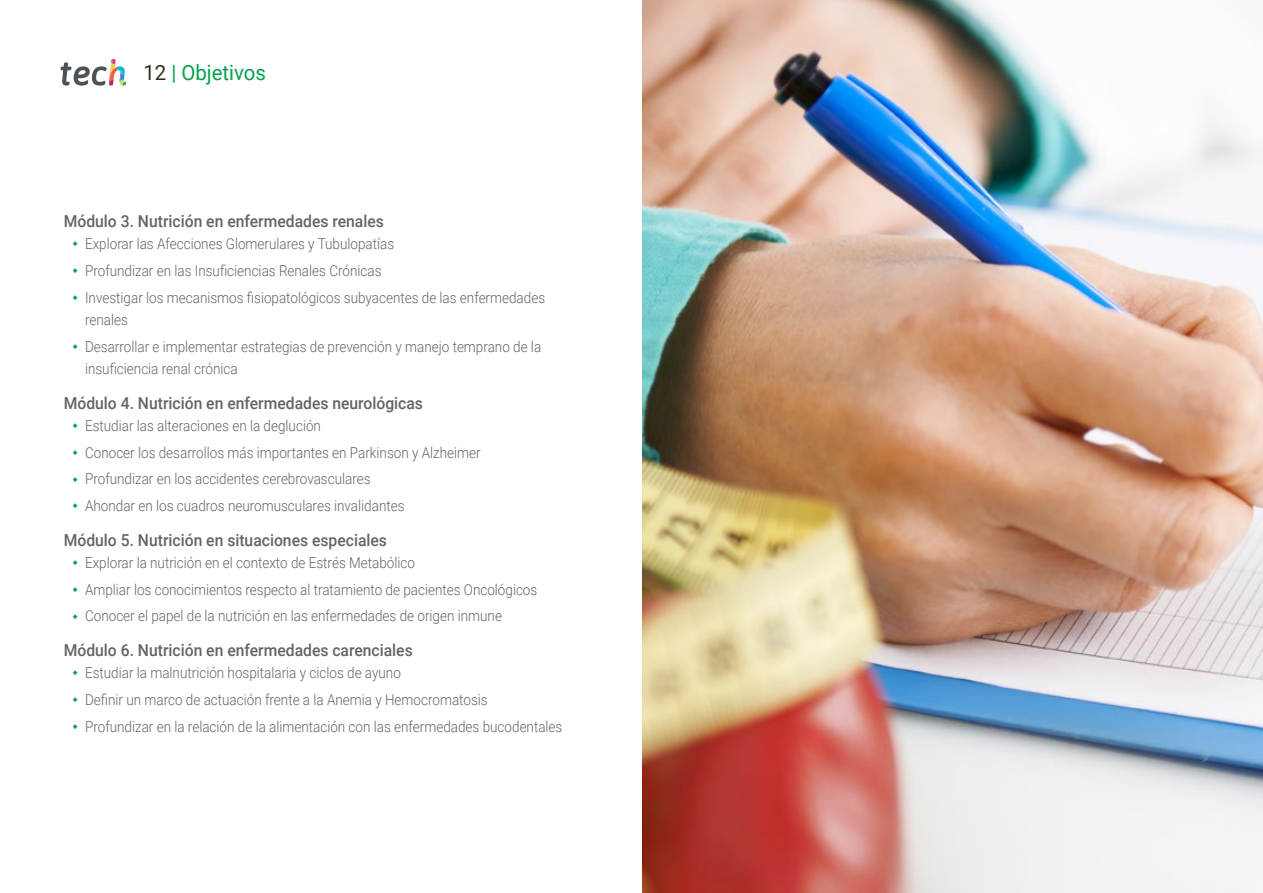
<style>
.page{position:relative;width:1263px;height:893px;background:#fff}
.page>*{position:absolute;margin:0;border:0;box-sizing:border-box;transform-origin:0 0}
.t1{font:21px "Roboto";color:#04a14d}
.t2{font:500 16.5px "Roboto";color:#61646a;scale:.95 1}
.t3{font:300 15px/26.7px "Roboto";color:#61646a;scale:.9 1}
.s1{color:#312e20}
</style>
<div class="page">
<img style="left:642px;top:0;width:621px;height:893px">
<svg style="left:61px;top:59px;width:65px;height:27px"></svg>
<h1 class="t1" style="left:144px;top:57px;width:124px"><span class="s1">12</span> | Objetivos</h1>
<p class="t2" style="left:64px;top:209px;width:338px">Módulo 3. Nutrición en enfermedades renales</p>
<p class="t3" style="left:85px;top:230px;width:513px">Explorar las Afecciones Glomerulares y Tubulopatías<br>Profundizar en las Insuficiencias Renales Crónicas<br>Investigar los mecanismos fisiopatológicos subyacentes de las enfermedades</p>
<p class="t3" style="left:85px;top:306px;width:508px">renales<br>Desarrollar e implementar estrategias de prevención y manejo temprano de la</p>
<p class="t3" style="left:85px;top:355px;width:171px">insuficiencia renal crónica</p>
<p class="t2" style="left:64px;top:391px;width:380px">Módulo 4. Nutrición en enfermedades neurológicas</p>
<p class="t3" style="left:85px;top:412px;width:441px">Estudiar las alteraciones en la deglución<br>Conocer los desarrollos más importantes en Parkinson y Alzheimer Profundizar en los accidentes cerebrovasculares<br>Ahondar en los cuadros neuromusculares invalidantes</p>
<p class="t2" style="left:64px;top:528px;width:342px">Módulo 5. Nutrición en situaciones especiales</p>
<p class="t3" style="left:85px;top:549px;width:504px">Explorar la nutrición en el contexto de Estrés Metabólico<br>Ampliar los conocimientos respecto al tratamiento de pacientes Oncológicos<br>Conocer el papel de la nutrición en las enfermedades de origen inmune</p>
<p class="t2" style="left:64px;top:638px;width:369px">Módulo 6. Nutrición en enfermedades carenciales</p>
<p class="t3" style="left:85px;top:659px;width:532px">Estudiar la malnutrición hospitalaria y ciclos de ayuno<br>Definir un marco de actuación frente a la Anemia y Hemocromatosis<br>Profundizar en la relación de la alimentación con las enfermedades bucodentales</p>
</div>
